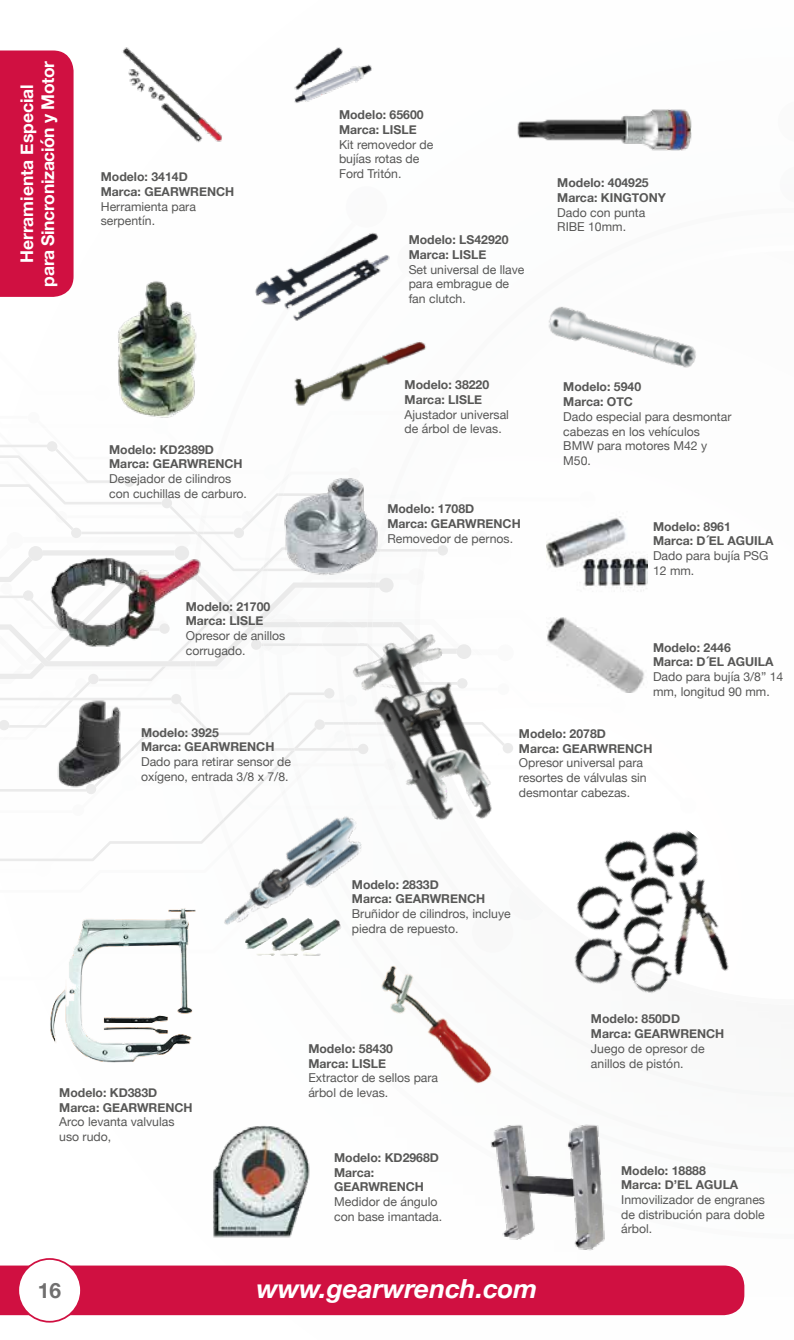
<style>
.page{position:relative;width:794px;height:1340px;background:#fff}
.page>*{position:absolute;margin:0;border:0;box-sizing:border-box;transform-origin:0 0}
.t1{font:italic 700 26.25px "Helvetica Neue";color:#fff}
.t2{font:700 21px "Helvetica Neue";color:#706f6f}
.t3{font:700 17.5px/21px "Helvetica Neue";letter-spacing:-.02em;color:#fff;text-align:center}
.t4{font:12.25px/14.7px "Helvetica Neue";color:#575756}
.t5{font:700 12.25px/14.7px "Helvetica Neue";color:#575756}
</style>
<div class="page">
<svg style="left:0;top:441px;width:648px;height:420px"></svg>
<div style="left:0;top:50px;width:74px;height:247px;background:#d01041"></div>
<div style="left:0;top:1265px;width:744px;height:50px;background:#d01041"></div>
<div style="left:18px;top:1258px;width:63px;height:63px;background:#fff;border-radius:50%"></div>
<div style="left:17px;top:1258px;width:65px;height:64px;border:2px solid #d01041;border-radius:50%"></div>
<img style="left:294px;top:341px;width:132px;height:65px">
<img style="left:208px;top:780px;width:179px;height:176px">
<img style="left:255px;top:233px;width:135px;height:88px">
<img style="left:118px;top:281px;width:79px;height:137px">
<img style="left:50px;top:888px;width:178px;height:175px">
<img style="left:48px;top:548px;width:154px;height:100px">
<img style="left:294px;top:47px;width:78px;height:56px">
<img style="left:294px;top:596px;width:264px;height:259px">
<img style="left:278px;top:474px;width:105px;height:102px">
<img style="left:54px;top:699px;width:74px;height:90px">
<img style="left:122px;top:47px;width:100px;height:96px">
<img style="left:535px;top:798px;width:194px;height:196px">
<img style="left:358px;top:934px;width:134px;height:150px">
<img style="left:517px;top:109px;width:175px;height:42px">
<img style="left:548px;top:306px;width:148px;height:62px">
<img style="left:490px;top:1124px;width:115px;height:127px">
<img style="left:213px;top:1125px;width:97px;height:113px">
<img style="left:244px;top:917px;width:91px;height:34px">
<img style="left:547px;top:501px;width:100px;height:100px">
<img style="left:547px;top:617px;width:100px;height:76px">
<h3 class="t3" style="left:17px;top:286px;width:227px;rotate:-90deg">Herramienta Especial<br>para Sincronización y Motor</h3>
<p class="t5" style="left:101px;top:170px;width:135px">Modelo: 3414D<br>Marca: GEARWRENCH</p>
<p class="t4" style="left:101px;top:200px;width:97px">Herramienta para serpentín.</p>
<p class="t5" style="left:109px;top:442px;width:135px">Modelo: KD2389D<br>Marca: GEARWRENCH</p>
<p class="t4" style="left:109px;top:472px;width:139px">Desejador de cilindros con cuchillas de carburo.</p>
<p class="t5" style="left:186px;top:599px;width:86px">Modelo: 21700<br>Marca: LISLE</p>
<p class="t4" style="left:186px;top:629px;width:101px">Opresor de anillos corrugado.</p>
<p class="t5" style="left:141px;top:725px;width:135px">Modelo: 3925<br>Marca: GEARWRENCH</p>
<p class="t4" style="left:141px;top:755px;width:151px">Dado para retirar sensor de oxígeno, entrada 3/8 x 7/8.</p>
<p class="t5" style="left:339px;top:108px;width:86px">Modelo: 65600<br>Marca: LISLE</p>
<p class="t4" style="left:339px;top:138px;width:96px">Kit removedor de bujías rotas de<br>Ford Tritón.</p>
<p class="t5" style="left:409px;top:233px;width:101px">Modelo: LS42920<br>Marca: LISLE</p>
<p class="t4" style="left:409px;top:263px;width:117px">Set universal de llave para embrague de fan clutch.</p>
<p class="t5" style="left:404px;top:378px;width:86px">Modelo: 38220<br>Marca: LISLE</p>
<p class="t4" style="left:404px;top:407px;width:106px">Ajustador universal de árbol de levas.</p>
<p class="t5" style="left:387px;top:502px;width:135px">Modelo: 1708D<br>Marca: GEARWRENCH</p>
<p class="t4" style="left:387px;top:531px;width:127px">Removedor de pernos.</p>
<p class="t5" style="left:557px;top:176px;width:110px">Modelo: 404925<br>Marca: KINGTONY</p>
<p class="t4" style="left:557px;top:206px;width:90px">Dado con punta<br>RIBE 10mm.</p>
<p class="t5" style="left:563px;top:380px;width:79px">Modelo: 5940<br>Marca: OTC</p>
<p class="t4" style="left:563px;top:410px;width:170px">Dado especial para desmontar cabezas en los vehículos<br>BMW para motores M42 y<br>M50.</p>
<p class="t5" style="left:653px;top:519px;width:122px">Modelo: 8961<br>Marca: D´EL AGUILA</p>
<p class="t4" style="left:653px;top:549px;width:117px">Dado para bujía PSG<br>12 mm.</p>
<p class="t5" style="left:653px;top:640px;width:122px">Modelo: 2446<br>Marca: D´EL AGUILA</p>
<p class="t4" style="left:653px;top:670px;width:132px">Dado para bujía 3/8” 14 mm, longitud 90 mm.</p>
<p class="t5" style="left:519px;top:726px;width:135px">Modelo: 2078D<br>Marca: GEARWRENCH</p>
<p class="t4" style="left:519px;top:756px;width:129px">Opresor universal para resortes de válvulas sin desmontar cabezas.</p>
<p class="t5" style="left:59px;top:1085px;width:135px">Modelo: KD383D<br>Marca: GEARWRENCH</p>
<p class="t4" style="left:59px;top:1115px;width:117px">Arco levanta valvulas uso rudo,</p>
<p class="t5" style="left:352px;top:877px;width:135px">Modelo: 2833D<br>Marca: GEARWRENCH</p>
<p class="t4" style="left:352px;top:907px;width:160px">Bruñidor de cilindros, incluye piedra de repuesto.</p>
<p class="t5" style="left:308px;top:1041px;width:86px">Modelo: 58430<br>Marca: LISLE</p>
<p class="t4" style="left:308px;top:1071px;width:131px">Extractor de sellos para árbol de levas.</p>
<p class="t5" style="left:334px;top:1150px;width:106px">Modelo: KD2968D<br>Marca:<br>GEARWRENCH</p>
<p class="t4" style="left:334px;top:1195px;width:110px">Medidor de ángulo con base imantada.</p>
<p class="t5" style="left:591px;top:1012px;width:135px">Modelo: 850DD<br>Marca: GEARWRENCH</p>
<p class="t4" style="left:591px;top:1041px;width:115px">Juego de opresor de anillos de pistón.</p>
<p class="t5" style="left:621px;top:1163px;width:119px">Modelo: 18888<br>Marca: D’EL AGULA</p>
<p class="t4" style="left:621px;top:1192px;width:145px;text-align:justify">Inmovilizador de engranes de distribución para doble árbol.</p>
<h2 class="t2" style="left:38px;top:1274px;width:25px">16</h2>
<h1 class="t1" style="left:257px;top:1268px;width:282px">www.gearwrench.com</h1>
</div>
